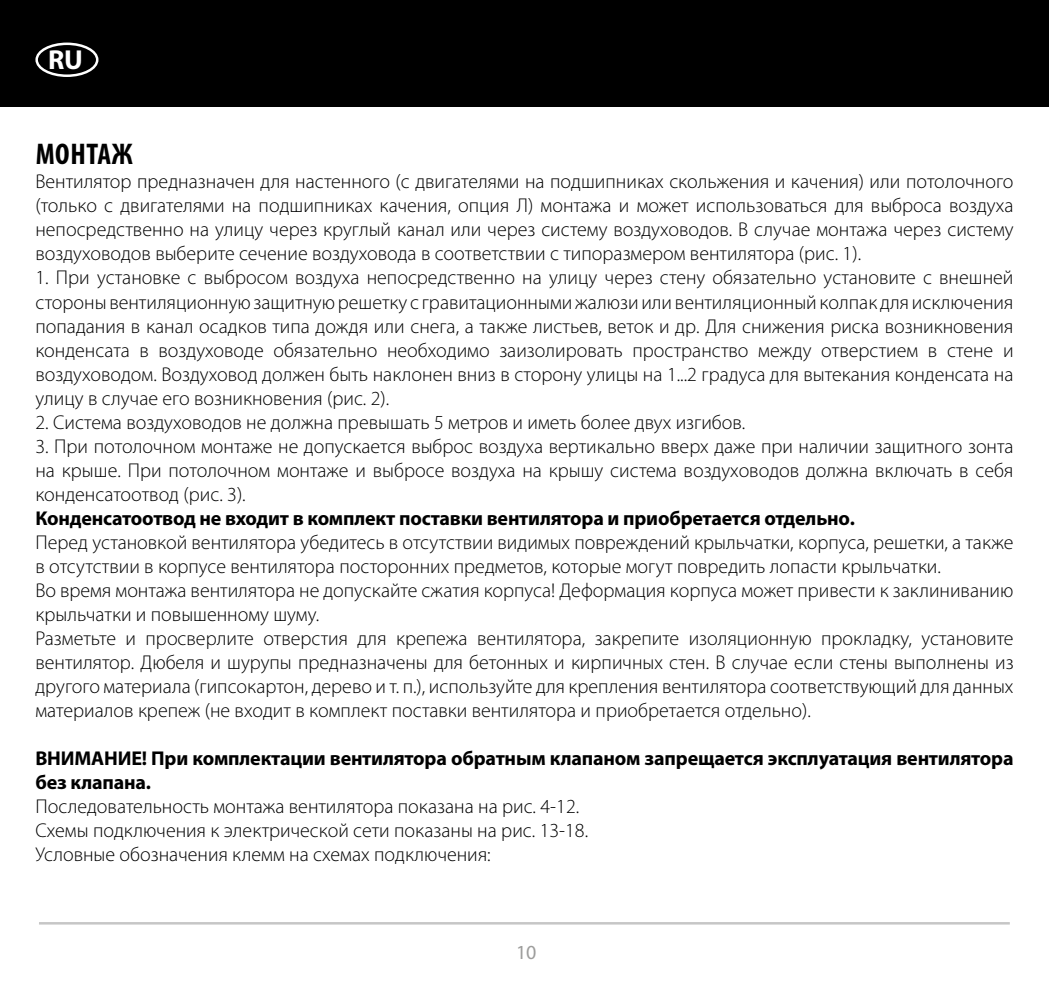
<style>
.page{position:relative;width:1049px;height:993px;background:#fff}
.page>*{position:absolute;margin:0;border:0;box-sizing:border-box;transform-origin:0 0}
.t1{font:700 condensed 30px "Myriad Pro";letter-spacing:.02em;color:#000}
.t2{font:700 27.5px "Myriad Pro";color:#fff}
.t3{font:300 20px/24px "Myriad Pro";color:#000;text-align:justify}
.t4{font:700 20px/24px "Myriad Pro";letter-spacing:-.01em;color:#000}
.t5{font:20px "Myriad Pro";color:#9d9d9c}
</style>
<div class="page">
<hr style="left:39px;top:921px;width:971px;height:3px;background:#c6c6c6">
<div style="left:0;top:0;width:1049px;height:106px;background:#000"></div>
<div style="left:35px;top:43px;width:63px;height:34px;border:2px solid #fff;border-radius:50%"></div>
<h2 class="t2" style="left:48px;top:42px;width:36px">RU</h2>
<h1 class="t1" style="left:36px;top:135px;width:99px">МОНТАЖ</h1>
<p class="t3" style="left:35px;top:170px;width:980px">Вентилятор предназначен для настенного (с двигателями на подшипниках скольжения и качения) или потолочного (только с двигателями на подшипниках качения, опция Л) монтажа и может использоваться для выброса воздуха непосредственно на улицу через круглый канал или через систему воздуховодов. В случае монтажа через систему воздуховодов выберите сечение воздуховода в соответствии с типоразмером вентилятора (рис. 1).</p>
<p class="t3" style="left:35px;top:266px;width:979px">1. При установке с выбросом воздуха непосредственно на улицу через стену обязательно установите с внешней стороны вентиляционную защитную решетку с гравитационными жалюзи или вентиляционный колпак для исключения попадания в канал осадков типа дождя или снега, а также листьев, веток и др. Для снижения риска возникновения конденсата в воздуховоде обязательно необходимо заизолировать пространство между отверстием в стене и воздуховодом. Воздуховод должен быть наклонен вниз в сторону улицы на 1...2 градуса для вытекания конденсата на улицу в случае его возникновения (рис. 2).</p>
<p class="t3" style="left:35px;top:410px;width:711px">2. Система воздуховодов не должна превышать 5 метров и иметь более двух изгибов.</p>
<p class="t3" style="left:35px;top:434px;width:979px">3. При потолочном монтаже не допускается выброс воздуха вертикально вверх даже при наличии защитного зонта на крыше. При потолочном монтаже и выбросе воздуха на крышу система воздуховодов должна включать в себя конденсатоотвод (рис. 3).</p>
<p class="t4" style="left:35px;top:505px;width:821px">Конденсатоотвод не входит в комплект поставки вентилятора и приобретается отдельно.</p>
<p class="t3" style="left:35px;top:530px;width:980px;text-align:left">Перед установкой вентилятора убедитесь в отсутствии видимых повреждений крыльчатки, корпуса, решетки, а также в отсутствии в корпусе вентилятора посторонних предметов, которые могут повредить лопасти крыльчатки.<br>Во время монтажа вентилятора не допускайте сжатия корпуса! Деформация корпуса может привести к заклиниванию крыльчатки и повышенному шуму.<br>Разметьте и просверлите отверстия для крепежа вентилятора, закрепите изоляционную прокладку, установите вентилятор. Дюбеля и шурупы предназначены для бетонных и кирпичных стен. В случае если стены выполнены из другого материала (гипсокартон, дерево и т. п.), используйте для крепления вентилятора соответствующий для данных материалов крепеж (не входит в комплект поставки вентилятора и приобретается отдельно).</p>
<p class="t4" style="left:35px;top:745px;width:980px">ВНИМАНИЕ! При комплектации вентилятора обратным клапаном запрещается эксплуатация вентилятора без клапана.</p>
<p class="t3" style="left:35px;top:794px;width:554px;text-align:left">Последовательность монтажа вентилятора показана на рис. 4-12.<br>Схемы подключения к электрической сети показаны на рис. 13-18.<br>Условные обозначения клемм на схемах подключения:</p>
<p class="t5" style="left:516px;top:939px;width:22px">10</p>
</div>
